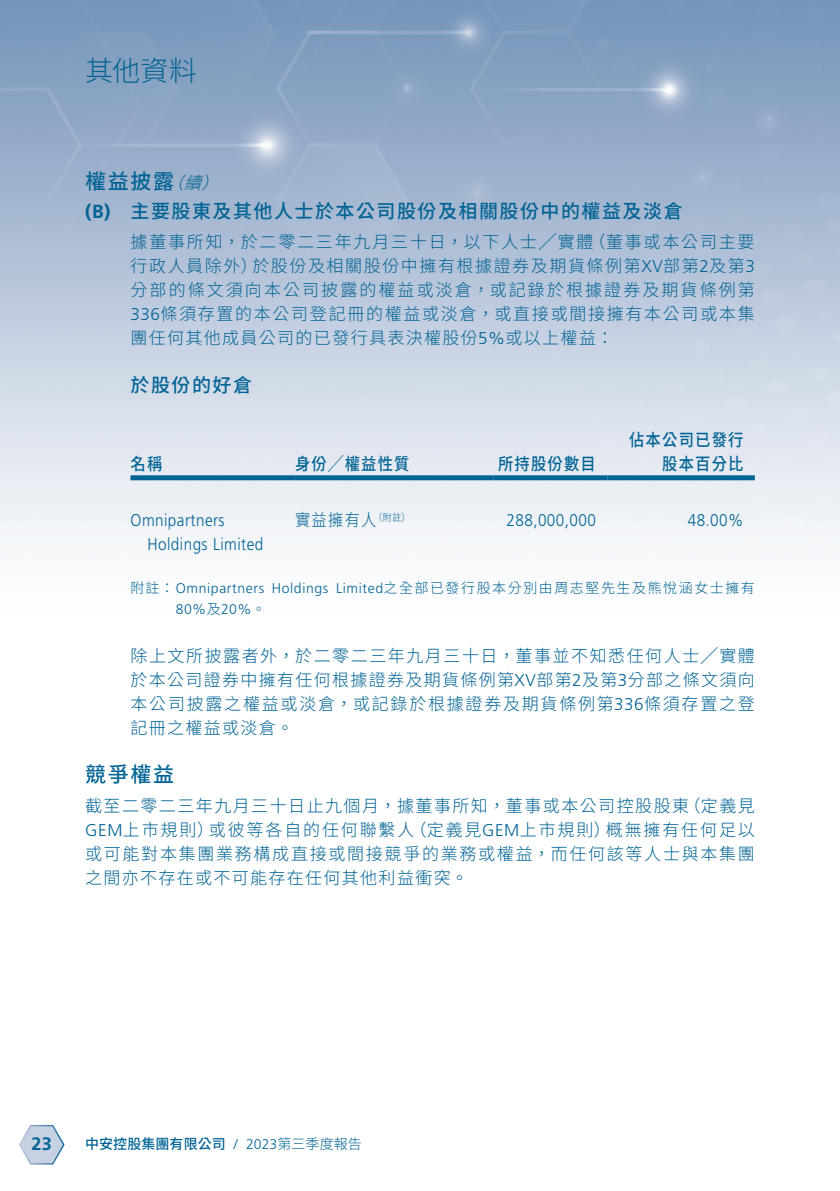
<style>
.page{position:relative;width:840px;height:1191px;background:#fff}
.page>*{position:absolute;margin:0;border:0;box-sizing:border-box;transform-origin:0 0}
.t1{font:300 28px "Source Han Sans TW";color:#016395}
.t2{font:500 21px "Source Han Sans TW";letter-spacing:.08em;color:#016395}
.t3{font:500 19px "Source Han Sans TW";letter-spacing:.08em;color:#016395}
.t4{font:700 19px "Frutiger LT Std";color:#016395}
.t5{font:700 18px "Frutiger LT Std";color:#016395}
.t6{font:300 17px/24px "Source Han Sans TW";letter-spacing:.1em;color:#016395}
.t7{font:300 17px/24px "Frutiger LT Std";letter-spacing:.03em;color:#016395;scale:.9 1}
.t8{font:500 17px/24px "Source Han Sans TW";letter-spacing:.08em;color:#016395;text-align:right;scale:.9 1}
.t9{font:300 17px "Source Han Sans TW";letter-spacing:.1em;color:#016395;scale:.9 1}
.t10{font:italic 300 17px "Source Han Sans TW";color:#016395}
.t11{font:300 14px "Source Han Sans TW";letter-spacing:.11em;color:#016395}
.t12{font:300 14px/21px "Frutiger LT Std";letter-spacing:.04em;color:#016395;text-align:right}
.t13{font:500 14px "Source Han Sans TW";letter-spacing:.005em;color:#016395}
.t14{font:300 10px "Source Han Sans TW";color:#016395;scale:.9 1}
.s1{font-family:"Frutiger LT Std"}
.s2{font-family:"Source Han Sans TW"}
</style>
<div class="page">
<img style="left:0;top:0;width:839px;height:548px">
<svg style="left:19px;top:1124px;width:46px;height:41px"></svg>
<div style="left:130px;top:475px;width:165px;height:5px;background:#016395"></div>
<div style="left:295px;top:475px;width:198px;height:5px;background:#016395"></div>
<div style="left:493px;top:475px;width:114px;height:5px;background:#016395"></div>
<div style="left:607px;top:475px;width:147px;height:5px;background:#016395"></div>
<h1 class="t1" style="left:85px;top:55px;width:114px">其他資料</h1>
<p class="t2" style="left:85px;top:169px;width:90px">權益披露</p>
<p class="t3" style="left:130px;top:201px;width:553px">主要股東及其他人士於本公司股份及相關股份中的權益及淡倉</p>
<p class="t10" style="left:166px;top:173px;width:66px">（ (</p>
<p class="t10" style="left:184px;top:173px;width:32px">續</p>
<p class="t4" style="left:85px;top:200px;width:27px">B( )</p>
<p class="t6" style="left:252px;top:230px;width:503px;text-indent:-122px">據董事所知，於二零二三年九月三十日，以下人士╱實體<br>於股份及相關股份中擁有根據證券及期貨條例第<span class="s1">XV</span>部第<span class="s1">2</span>及第<span class="s1">3</span></p>
<p class="t6" style="left:588px;top:230px;width:167px">（董事或本公司主要</p>
<p class="t6" style="left:130px;top:254px;width:625px">行政人員除外）<br>分部的條文須向本公司披露的權益或淡倉，或記錄於根據證券及期貨條例第<br><span class="s1">336</span>條須存置的本公司登記冊的權益或淡倉，或直接或間接擁有本公司或本集團任何其他成員公司的已發行具表決權股份<span class="s1">5%</span>或以上權益：</p>
<p class="t3" style="left:130px;top:374px;width:123px">於股份的好倉</p>
<p class="t8" style="left:130px;top:452px;width:37px">名稱</p>
<p class="t8" style="left:295px;top:452px;width:128px">身份╱權益性質</p>
<p class="t8" style="left:498px;top:452px;width:110px">所持股份數目</p>
<p class="t8" style="left:628px;top:428px;width:128px">佔本公司已發行股本百分比</p>
<p class="t9" style="left:295px;top:510px;width:92px">實益擁有人</p>
<p class="t14" style="left:373px;top:511px;width:42px">（附註(</p>
<p class="t7" style="left:147px;top:508px;width:130px;text-indent:-17px">Omnipartners<br>Holdings Limited</p>
<p class="t7" style="left:687px;top:508px;width:63px">48.00%</p>
<p class="t7" style="left:506px;top:508px;width:101px">288,000,000</p>
<p class="t11" style="left:336px;top:580px;width:420px"><span class="s1">Limited</span>之全部已發行股本分別由周志堅先生及熊悅涵女士擁有</p>
<p class="t12" style="left:130px;top:578px;width:137px"><span class="s2">附註：</span>Omnipartners<br>80%<span class="s2">及</span>20%<span class="s2">。</span></p>
<p class="t6" style="left:130px;top:644px;width:625px;text-align:justify">除上文所披露者外，於二零二三年九月三十日，董事並不知悉任何人士╱實體於本公司證券中擁有任何根據證券及期貨條例第<span class="s1">XV</span>部第<span class="s1">2</span>及第<span class="s1">3</span>分部之條文須向本公司披露之權益或淡倉，或記錄於根據證券及期貨條例第<span class="s1">336</span>條須存置之登記冊之權益或淡倉。</p>
<p class="t2" style="left:85px;top:763px;width:90px">競爭權益</p>
<p class="t6" style="left:683px;top:794px;width:73px">（定義見</p>
<p class="t12" style="left:272px;top:578px;width:58px">Holdings</p>
<p class="t6" style="left:605px;top:794px;width:150px;text-indent:-520px">截至二零二三年九月三十日止九個月，據董事所知，董事或本公司控股股東<br>概無擁有任何足以</p>
<p class="t6" style="left:85px;top:818px;width:671px"><span class="s1">GEM</span>上市規則）<br>或可能對本集團業務構成直接或間接競爭的業務或權益，而任何該等人士與本集團之間亦不存在或不可能存在任何其他利益衝突。</p>
<p class="t6" style="left:409px;top:818px;width:203px">（定義見<span class="s1">GEM</span>上市規則）</p>
<p class="t6" style="left:209px;top:818px;width:207px">或彼等各自的任何聯繫人</p>
<p class="t5" style="left:32px;top:1133px;width:22px">23</p>
<p class="t13" style="left:85px;top:1135px;width:142px">中安控股集團有限公司</p>
<p class="t12" style="left:233px;top:1133px;width:5px">/</p>
<p class="t11" style="left:246px;top:1135px;width:117px"><span class="s1">2023</span>第三季度報告</p>
</div>
